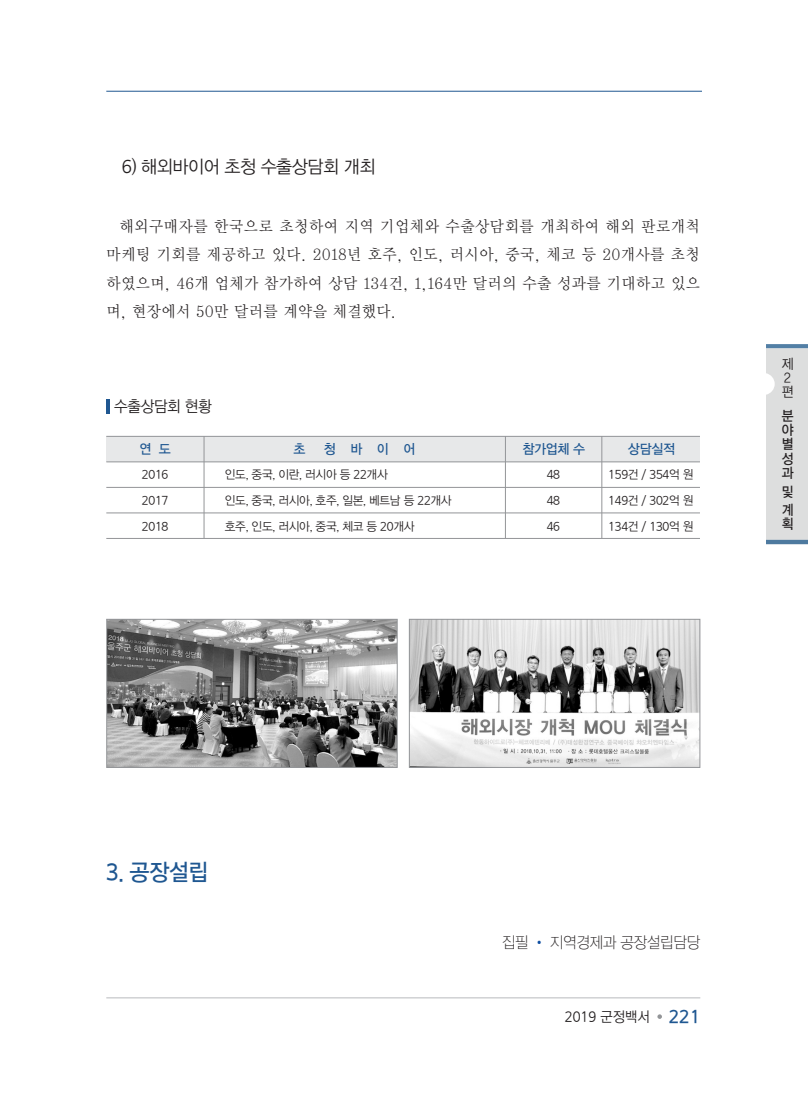
<style>
.page{position:relative;width:808px;height:1106px;background:#fff}
.page>*{position:absolute;margin:0;border:0;box-sizing:border-box;transform-origin:0 0}
.t1{font:23.25px "DX Ngo Std 30";color:#1f5791;scale:.92 1}
.t2{font:18px "DX Ngo Std 20";letter-spacing:-.025em;color:#231f20;scale:.95 1}
.t3{font:15.75px/28.5px "Y Mj O12";letter-spacing:-.025em;color:#231f20;text-align:justify;scale:.95 1}
.t4{font:15.75px "DX Ngo Std 10";letter-spacing:-.025em;color:#231f20;scale:.92 1}
.t5{font:15.75px "DX Ngo Std 20";letter-spacing:-.025em;color:#231f20;scale:.92 1}
.t6{font:14.25px "DX Ngo Std 20";color:#231f20;scale:.92 1}
.t7{font:13.95px/14px "YDIYGO330";color:#231f20;scale:.92 1}
.t8{font:13.95px/14px "YDIYGO320";color:#231f20;scale:.92 1}
.t9{font:13.5px "DX Ngo Std 30";letter-spacing:-.025em;color:#1f5791;scale:.95 1}
.t10{font:12px/25.8px "DX Ngo Std 20";letter-spacing:-.025em;color:#231f20;text-align:justify;scale:.95 1}
.s1{color:#0d4da1}
.s2{font-family:"DX Ngo Std 30";font-size:18px;color:#1f5791}
</style>
<div class="page">
<hr style="left:106px;top:997px;width:594px;height:1px;background:#bcbdc0">
<svg style="left:657px;top:1014px;width:5px;height:4px"></svg>
<div style="left:766px;top:344px;width:42px;height:200px;background:#dddede"></div>
<hr style="left:106px;top:91px;width:596px;height:1px;background:#1f5791">
<div style="left:106px;top:436px;width:594px;height:26px;background:#e7e8e9"></div>
<hr style="left:106px;top:436px;width:594px;height:1px;background:#939598">
<hr style="left:106px;top:461px;width:594px;height:1px;background:#939598">
<hr style="left:106px;top:487px;width:594px;height:1px;background:#939598">
<hr style="left:106px;top:512px;width:594px;height:1px;background:#939598">
<hr style="left:106px;top:538px;width:594px;height:1px;background:#939598">
<hr style="left:106px;top:399px;width:4px;height:15px;background:#1f5791">
<hr style="left:204px;top:436px;width:1px;height:102px;background:#939598">
<hr style="left:505px;top:436px;width:1px;height:102px;background:#939598">
<hr style="left:601px;top:436px;width:1px;height:102px;background:#939598">
<img style="left:108px;top:621px;width:288px;height:144px">
<div style="left:106px;top:619px;width:292px;height:148px;border:1px solid #939598"></div>
<img style="left:411px;top:621px;width:287px;height:144px">
<div style="left:409px;top:619px;width:291px;height:148px;border:1px solid #939598"></div>
<p class="t2" style="left:122px;top:158px;width:269px">6) 해외바이어 초청 수출상담회 개최</p>
<p class="t3" style="left:106px;top:212px;width:627px;text-indent:13px">해외구매자를 한국으로 초청하여 지역 기업체와 수출상담회를 개최하여 해외 판로개척 마케팅 기회를 제공하고 있다. 2018년 호주, 인도, 러시아, 중국, 체코 등 20개사를 초청 하였으며, 46개 업체가 참가하여 상담 134건, 1,164만 달러의 수출 성과를 기대하고 있으 며, 현장에서 50만 달러를 계약을 체결했다.</p>
<p class="t5" style="left:114px;top:398px;width:107px">수출상담회 현황</p>
<p class="t9" style="left:140px;top:442px;width:34px">연 도</p>
<p class="t9" style="left:293px;top:442px;width:14px">초</p>
<p class="t9" style="left:324px;top:442px;width:98px">청바이어</p>
<p class="t9" style="left:522px;top:442px;width:68px">참가업체 수</p>
<p class="t9" style="left:628px;top:442px;width:51px">상담실적</p>
<p class="t10" style="left:142px;top:462px;width:29px">2016<br>2017<br>2018</p>
<p class="t10" style="left:225px;top:462px;width:240px;text-align:left">인도, 중국, 이란, 러시아 등 22개사<br>인도, 중국, 러시아, 호주, 일본, 베트남 등 22개사 호주, 인도, 러시아, 중국, 체코 등 20개사</p>
<p class="t10" style="left:608px;top:462px;width:91px">159건 / 354억 원 149건 / 302억 원 134건 / 130억 원</p>
<p class="t10" style="left:547px;top:462px;width:16px">48<br>48<br>46</p>
<p class="t8" style="left:782px;top:356px;width:14px">제<br>2 편</p>
<p class="t7" style="left:782px;top:408px;width:14px;text-align:justify">분 야 별</p>
<p class="t7" style="left:782px;top:451px;width:14px">성 과</p>
<p class="t7" style="left:782px;top:482px;width:14px;line-height:18.5px">및 계</p>
<p class="t7" style="left:782px;top:516px;width:14px">획</p>
<h1 class="t1" style="left:106px;top:860px;width:113px">3. 공장설립</h1>
<p class="t4" style="left:502px;top:934px;width:217px">집필 <span class="s1">•</span> 지역경제과 공장설립담당</p>
<p class="t6" style="left:565px;top:1009px;width:149px">2019 군정백서 <span class="s2">221</span></p>
</div>
